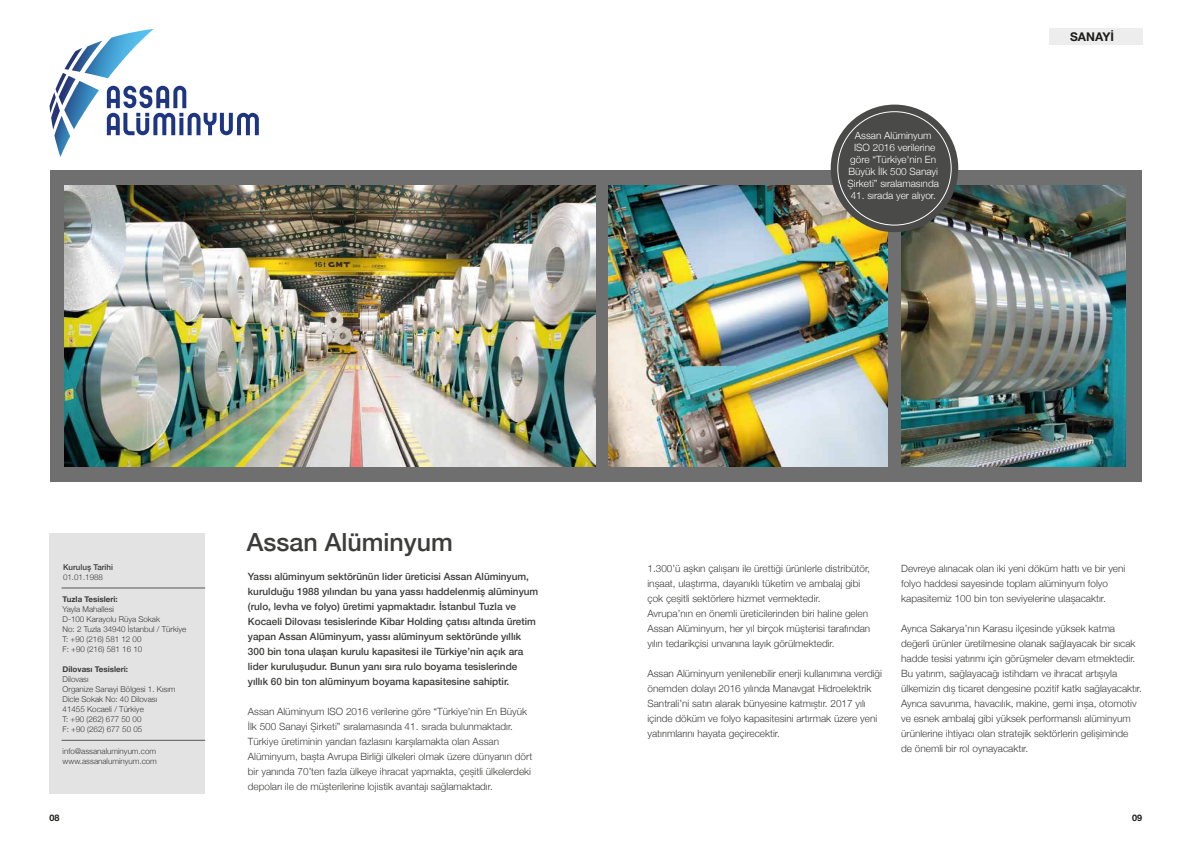
<style>
.page{position:relative;width:1191px;height:842px;background:#fff}
.page>*{position:absolute;margin:0;border:0;box-sizing:border-box;transform-origin:0 0}
.t1{font:500 25px "Helvetica Neue";color:#3c3c3b}
.t2{font:12px "Helvetica Neue Bold TB";color:#1d1d1b}
.t3{font:300 10px/15px "Helvetica Neue";color:#3c3c3b}
.t4{font:500 10px/15px "Helvetica Neue";color:#3c3c3b}
.t5{font:300 10px/12px "Helvetica Neue";color:#fff;text-align:center}
.t6{font:9px "Helvetica Neue Bold TB";color:#1d1d1b}
.t7{font:300 8px/10px "Helvetica Neue";color:#3c3c3b}
.t8{font:700 8px "Helvetica Neue";color:#3c3c3b}
.t9{font:500 8px "Helvetica Neue";color:#3c3c3b}
</style>
<div class="page">
<div style="left:49px;top:533px;width:156px;height:260px;background:#e3e3e3"></div>
<div style="left:50px;top:170px;width:1091px;height:312px;background:#706f6f"></div>
<img style="left:65px;top:186px;width:530px;height:280px">
<img style="left:608px;top:186px;width:279px;height:281px">
<img style="left:901px;top:186px;width:224px;height:281px">
<div style="left:1049px;top:28px;width:93px;height:17px;background:#ededed"></div>
<div style="left:830px;top:105px;width:128px;height:127px;background:#4a4a49;border-radius:50%"></div>
<hr style="left:62px;top:588px;width:143px;height:1px;background:#575756">
<hr style="left:62px;top:740px;width:143px;height:1px;background:#575756">
<svg style="left:50px;top:29px;width:209px;height:128px"></svg>
<p class="t5" style="left:847px;top:129px;width:93px">Assan Alüminyum<br>ISO 2016 verilerine göre “Türkiye'nin En<br>Büyük İlk 500 Sanayi<br>Şirketi” sıralamasında</p>
<p class="t5" style="left:850px;top:189px;width:87px">41. sırada yer alıyor.</p>
<p class="t2" style="left:1070px;top:29px;width:45px">SANAYİ</p>
<p class="t9" style="left:63px;top:560px;width:52px">Kuruluş Tarihi</p>
<p class="t7" style="left:63px;top:571px;width:42px">01.01.1988</p>
<p class="t8" style="left:63px;top:593px;width:57px">Tuzla Tesisleri:</p>
<p class="t7" style="left:63px;top:604px;width:125px">Yayla Mahallesi<br>D-100 Karayolu Rüya Sokak<br>No: 2 Tuzla 34940 İstanbul / Türkiye<br>T: +90 (216) 581 12 00<br>F: +90 (216) 581 16 10</p>
<p class="t8" style="left:63px;top:663px;width:67px">Dilovası Tesisleri:</p>
<p class="t7" style="left:63px;top:674px;width:114px">Dilovası<br>Organize Sanayi Bölgesi 1. Kısım<br>Dicle Sokak No: 40 Dilovası<br>41455 Kocaeli / Türkiye<br>T: +90 (262) 677 50 00<br>F: +90 (262) 677 50 05</p>
<p class="t7" style="left:63px;top:746px;width:96px">info@assanaluminyum.com www.assanaluminyum.com</p>
<h1 class="t1" style="left:247px;top:522px;width:208px">Assan Alüminyum</h1>
<p class="t4" style="left:248px;top:568px;width:292px">Yassı alüminyum sektörünün lider üreticisi Assan Alüminyum, kurulduğu 1988 yılından bu yana yassı haddelenmiş alüminyum (rulo, levha ve folyo) üretimi yapmaktadır. İstanbul Tuzla ve Kocaeli Dilovası tesislerinde Kibar Holding çatısı altında üretim yapan Assan Alüminyum, yassı alüminyum sektöründe yıllık 300 bin tona ulaşan kurulu kapasitesi ile Türkiye’nin açık ara lider kuruluşudur. Bunun yanı sıra rulo boyama tesislerinde yıllık 60 bin ton alüminyum boyama kapasitesine sahiptir.</p>
<p class="t3" style="left:248px;top:703px;width:286px">Assan Alüminyum ISO 2016 verilerine göre “Türkiye'nin En Büyük İlk 500 Sanayi Şirketi” sıralamasında 41. sırada bulunmaktadır.<br>Türkiye üretiminin yarıdan fazlasını karşılamakta olan Assan Alüminyum, başta Avrupa Birliği ülkeleri olmak üzere dünyanın dört bir yanında 70’ten fazla ülkeye ihracat yapmakta, çeşitli ülkelerdeki depoları ile de müşterilerine lojistik avantajı sağlamaktadır.</p>
<p class="t3" style="left:647px;top:560px;width:224px">1.300’ü aşkın çalışanı ile ürettiği ürünlerle distribütör, inşaat, ulaştırma, dayanıklı tüketim ve ambalaj gibi çok çeşitli sektörlere hizmet vermektedir.<br>Avrupa’nın en önemli üreticilerinden biri haline gelen Assan Alüminyum, her yıl birçok müşterisi tarafından yılın tedarikçisi unvanına layık görülmektedir.</p>
<p class="t3" style="left:647px;top:665px;width:236px">Assan Alüminyum yenilenebilir enerji kullanımına verdiği önemden dolayı 2016 yılında Manavgat Hidroelektrik Santrali’ni satın alarak bünyesine katmıştır. 2017 yılı içinde döküm ve folyo kapasitesini artırmak üzere yeni yatırımlarını hayata geçirecektir.</p>
<p class="t3" style="left:901px;top:560px;width:226px">Devreye alınacak olan iki yeni döküm hattı ve bir yeni folyo haddesi sayesinde toplam alüminyum folyo kapasitemiz 100 bin ton seviyelerine ulaşacaktır.</p>
<p class="t3" style="left:901px;top:620px;width:242px">Ayrıca Sakarya’nın Karasu ilçesinde yüksek katma değerli ürünler üretilmesine olanak sağlayacak bir sıcak hadde tesisi yatırımı için görüşmeler devam etmektedir.<br>Bu yatırım, sağlayacağı istihdam ve ihracat artışıyla ülkemizin dış ticaret dengesine pozitif katkı sağlayacaktır.<br>Ayrıca savunma, havacılık, makine, gemi inşa, otomotiv ve esnek ambalaj gibi yüksek performanslı alüminyum ürünlerine ihtiyacı olan stratejik sektörlerin gelişiminde<br>de önemli bir rol oynayacaktır.</p>
<p class="t6" style="left:49px;top:812px;width:12px">08</p>
<p class="t6" style="left:1132px;top:812px;width:12px">09</p>
</div>
